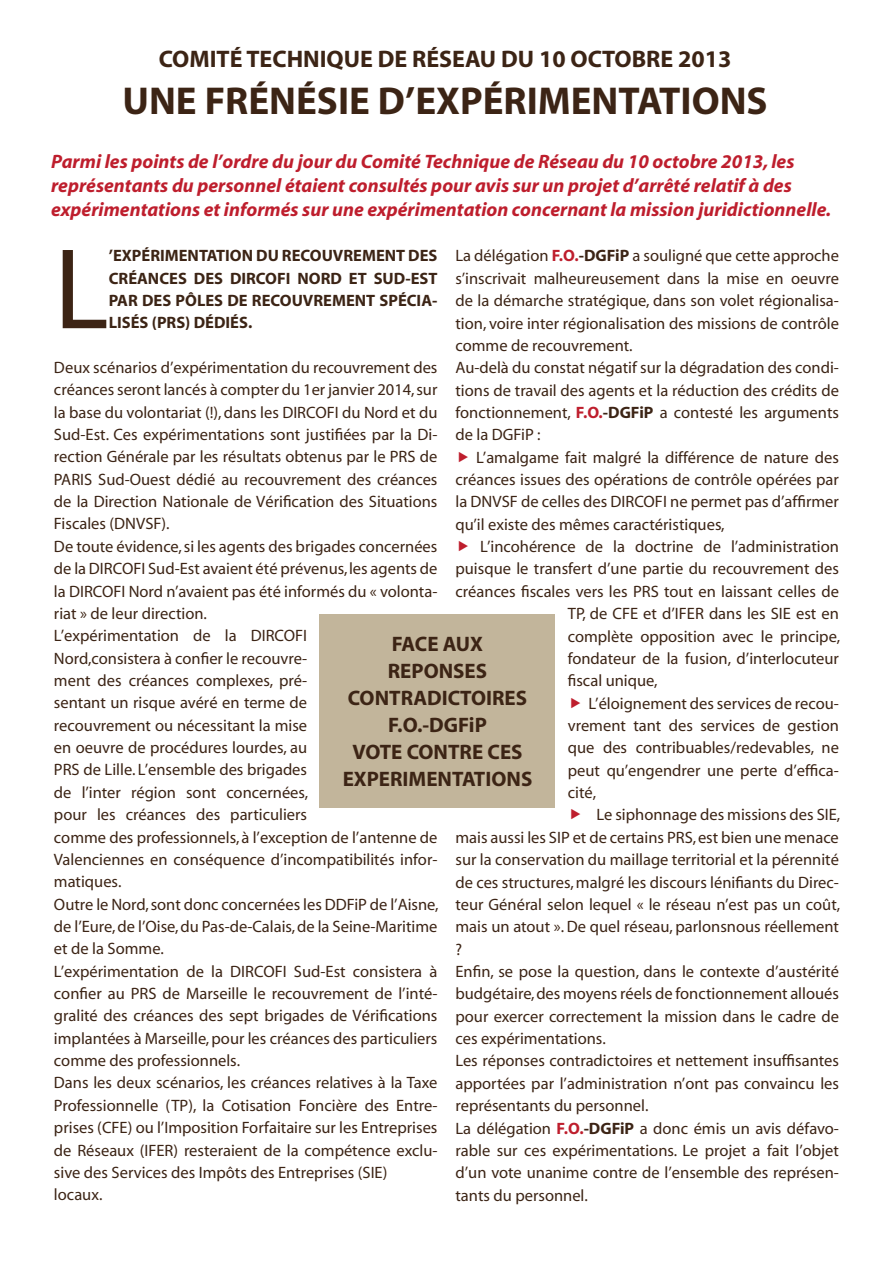
<style>
.page{position:relative;width:893px;height:1263px;background:#fff}
.page>*{position:absolute;margin:0;border:0;box-sizing:border-box;transform-origin:0 0}
.t1{font:115.95px "Myriad";color:#3c2415}
.t2{font:700 39px "Myriad";color:#3c2415}
.t3{font:700 24px "Myriad";color:#3c2415}
.t4{font:700 21px/27px "Myriad";color:#3c2415;text-align:center}
.t5{font:italic 700 19.5px/24px "Myriad";color:#be1e2d}
.t6{font:16.5px/22.4px "Myriad";color:#3c2415}
.t7{font:700 16.5px/22.4px "Myriad";color:#3c2415;text-align:justify}
.s1{font-weight:700;color:#be1e2d}
.s2{font-weight:700}
</style>
<div class="page">
<div style="left:320px;top:614px;width:235px;height:194px;background:#c2b59b"></div>
<h3 class="t3" style="left:159px;top:47px;width:574px">COMITÉ TECHNIQUE DE RÉSEAU DU 10 OCTOBRE 2013</h3>
<h2 class="t2" style="left:122px;top:81px;width:647px">UNE FRÉNÉSIE D’EXPÉRIMENTATIONS</h2>
<p class="t5" style="left:51px;top:150px;width:782px">Parmi les points de l’ordre du jour du Comité Technique de Réseau du 10 octobre 2013, les représentants du personnel étaient consultés pour avis sur un projet d’arrêté relatif à des expérimentations et informés sur une expérimentation concernant la mission juridictionnelle.</p>
<h1 class="t1" style="left:54px;top:232px;width:56px">L</h1>
<p class="t7" style="left:109px;top:245px;width:330px">’EXPÉRIMENTATION DU RECOUVREMENT DES CRÉANCES DES DIRCOFI NORD ET SUD-EST PAR DES PÔLES DE RECOUVREMENT SPÉCIA-LISÉS (PRS) DÉDIÉS.</p>
<p class="t6" style="left:54px;top:357px;width:386px">Deux scénarios d’expérimentation du recouvrement des créances seront lancés à compter du 1er janvier 2014, sur la base du volontariat (!), dans les DIRCOFI du Nord et du Sud-Est. Ces expérimentations sont justifiées par la Di&shy;rection Générale par les résultats obtenus par le PRS de PARIS Sud-Ouest dédié au recouvrement des créances de la Direction Nationale de Vérification des Situations Fiscales (DNVSF).<br>De toute évidence, si les agents des brigades concernées de la DIRCOFI Sud-Est avaient été prévenus, les agents de la DIRCOFI Nord n’avaient pas été informés du « volonta&shy;riat » de leur direction.<br>L’expérimentation de la DIRCOFI<br>Nord,consistera à confier le recouvre-<br>ment des créances complexes, pré-<br>sentant un risque avéré en terme de<br>recouvrement ou nécessitant la mise<br>en oeuvre de procédures lourdes, au<br>PRS de Lille. L’ensemble des brigades<br>de l’inter région sont concernées,<br>pour les créances des particuliers<br>comme des professionnels, à l’exception de l’antenne de Valenciennes en conséquence d’incompatibilités infor&shy;matiques.<br>Outre le Nord, sont donc concernées les DDFiP de l’Aisne, de l’Eure, de l’Oise, du Pas-de-Calais, de la Seine-Maritime et de la Somme.<br>L’expérimentation de la DIRCOFI Sud-Est consistera à confier au PRS de Marseille le recouvrement de l’inté&shy;gralité des créances des sept brigades de Vérifications implantées à Marseille, pour les créances des particuliers comme des professionnels.<br>Dans les deux scénarios, les créances relatives à la Taxe Professionnelle (TP), la Cotisation Foncière des Entre&shy;prises (CFE) ou l’Imposition Forfaitaire sur les Entreprises de Réseaux (IFER) resteraient de la compétence exclu&shy;sive des Services des Impôts des Entreprises (SIE) locaux.</p>
<p class="t6" style="left:455px;top:245px;width:385px">La délégation <span class="s1">F.O.</span><span class="s2">-DGFiP</span> a souligné que cette approche s’inscrivait malheureusement dans la mise en oeuvre de la démarche stratégique, dans son volet régionalisa&shy;tion, voire inter régionalisation des missions de contrôle comme de recouvrement.<br>Au-delà du constat négatif sur la dégradation des condi&shy;tions de travail des agents et la réduction des crédits de fonctionnement, <span class="s1">F.O.</span><span class="s2">-DGFiP</span> a contesté les arguments de la DGFiP :</p>
<p class="t6" style="left:455px;top:447px;width:385px;text-align:justify;text-indent:21px">L’amalgame fait malgré la différence de nature des créances issues des opérations de contrôle opérées par la DNVSF de celles des DIRCOFI ne permet pas d’affirmer qu’il existe des mêmes caractéristiques,</p>
<p class="t6" style="left:480px;top:536px;width:360px">L’incohérence de la doctrine de l’administration</p>
<p class="t6" style="left:455px;top:558px;width:385px">puisque le transfert d’une partie du recouvrement des</p>
<p class="t6" style="left:455px;top:581px;width:385px">créances fiscales vers les PRS tout en laissant celles de</p>
<p class="t6" style="left:568px;top:603px;width:273px">TP, de CFE et d’IFER dans les SIE est en</p>
<p class="t6" style="left:568px;top:626px;width:274px">complète opposition avec le principe,</p>
<p class="t6" style="left:568px;top:648px;width:273px">fondateur de la fusion, d’interlocuteur</p>
<p class="t6" style="left:568px;top:670px;width:91px">fiscal unique,</p>
<p class="t6" style="left:588px;top:693px;width:252px">L’éloignement des services de recou-</p>
<p class="t6" style="left:568px;top:715px;width:273px">vrement tant des services de gestion</p>
<p class="t6" style="left:568px;top:737px;width:273px">que des contribuables/redevables, ne</p>
<p class="t6" style="left:568px;top:760px;width:273px">peut qu’engendrer une perte d’effica-</p>
<p class="t6" style="left:568px;top:782px;width:30px">cité,</p>
<p class="t6" style="left:597px;top:804px;width:245px">Le siphonnage des missions des SIE,</p>
<p class="t6" style="left:455px;top:827px;width:385px">mais aussi les SIP et de certains PRS, est bien une menace</p>
<p class="t6" style="left:455px;top:849px;width:385px">sur la conservation du maillage territorial et la pérennité</p>
<p class="t6" style="left:455px;top:871px;width:385px">de ces structures, malgré les discours lénifiants du Direc-</p>
<p class="t6" style="left:455px;top:894px;width:386px">teur Général selon lequel « le réseau n’est pas un coût,</p>
<p class="t6" style="left:455px;top:916px;width:385px">mais un atout ». De quel réseau, parlonsnous réellement</p>
<p class="t6" style="left:455px;top:939px;width:8px">?</p>
<p class="t6" style="left:455px;top:961px;width:385px">Enfin, se pose la question, dans le contexte d’austérité</p>
<p class="t6" style="left:455px;top:983px;width:385px">budgétaire, des moyens réels de fonctionnement alloués</p>
<p class="t6" style="left:455px;top:1006px;width:385px">pour exercer correctement la mission dans le cadre de</p>
<p class="t6" style="left:455px;top:1028px;width:152px">ces expérimentations.</p>
<p class="t6" style="left:455px;top:1050px;width:385px">Les réponses contradictoires et nettement insuffisantes</p>
<p class="t6" style="left:455px;top:1073px;width:385px">apportées par l’administration n’ont pas convaincu les</p>
<p class="t6" style="left:455px;top:1095px;width:194px">représentants du personnel.</p>
<p class="t6" style="left:455px;top:1117px;width:385px">La délégation <span class="s1">F.O.</span><span class="s2">-DGFiP</span> a donc émis un avis défavo-</p>
<p class="t6" style="left:455px;top:1140px;width:385px">rable sur ces expérimentations. Le projet a fait l’objet</p>
<p class="t6" style="left:455px;top:1162px;width:385px">d’un vote unanime contre de l’ensemble des représen-</p>
<p class="t6" style="left:455px;top:1184px;width:134px">tants du personnel.</p>
<p class="t4" style="left:343px;top:631px;width:191px">FACE AUX<br>REPONSES<br>CONTRADICTOIRES<br>F.O.-DGFiP<br>VOTE CONTRE CES<br>EXPERIMENTATIONS</p>
</div>
